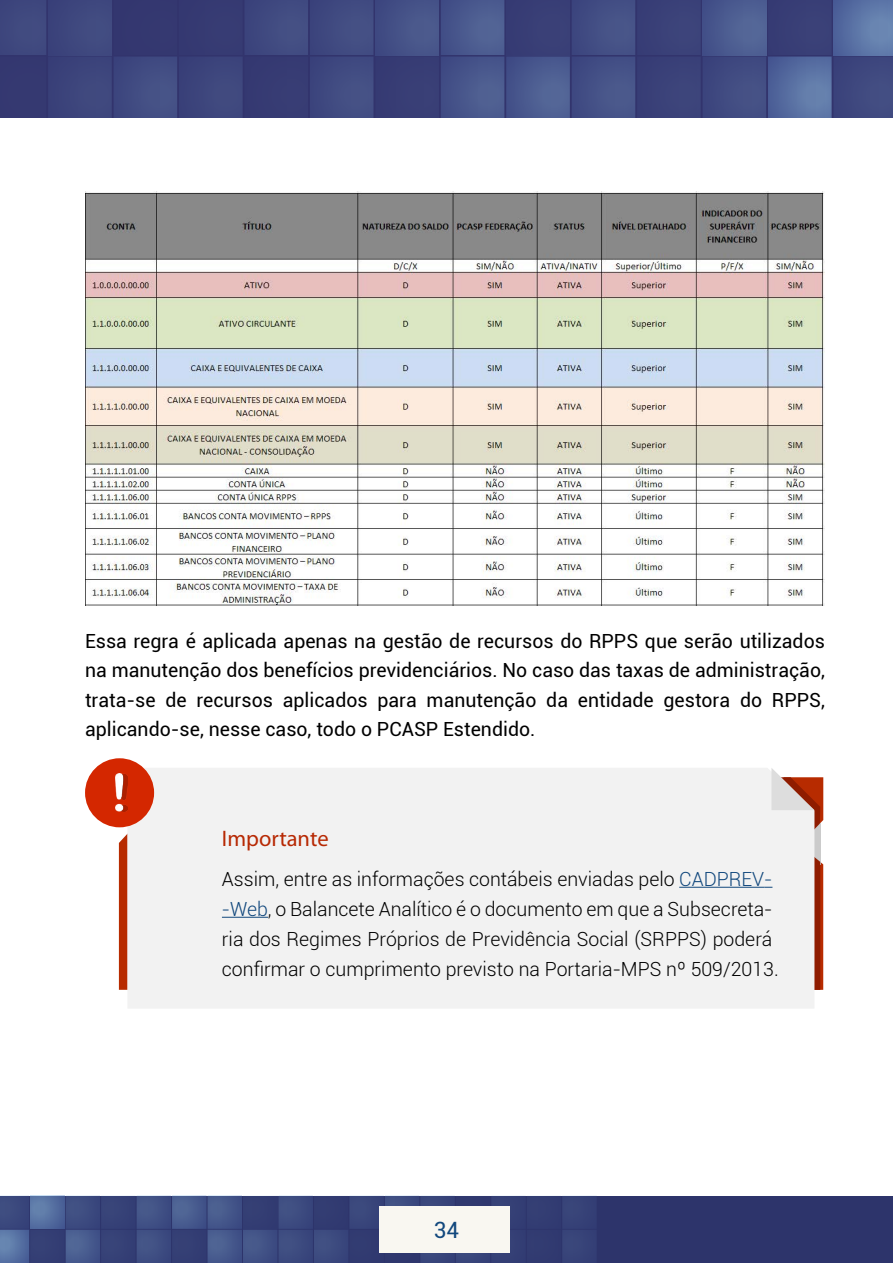
<style>
.page{position:relative;width:893px;height:1263px;background:#fff}
.page>*{position:absolute;margin:0;border:0;box-sizing:border-box;transform-origin:0 0}
.t1{font:22.5px "Myriad Pro";color:#b72904}
.t2{font:22.5px "Roboto";color:#12487d}
.t3{font:19.5px/29.2px "Roboto";color:#000;text-align:justify}
.t4{font:300 19.5px/30px "Roboto";color:#000}
.s1{color:#12487d}
</style>
<div class="page">
<svg style="left:0;top:0;width:893px;height:117px;background:#404a80"></svg>
<div style="left:0;top:1196px;width:893px;height:67px;background:#2d346b"></div>
<svg style="left:0;top:1196px;width:596px;height:67px"></svg>
<div style="left:379px;top:1206px;width:131px;height:47px;background:#f9f7f1"></div>
<img style="left:85px;top:191px;width:740px;height:415px">
<svg style="left:119px;top:834px;width:8px;height:156px"></svg>
<svg style="left:814px;top:829px;width:6px;height:23px"></svg>
<svg style="left:814px;top:852px;width:9px;height:138px"></svg>
<div style="left:127px;top:768px;width:687px;height:240px;background:#f2f2f2"></div>
<svg style="left:771px;top:768px;width:52px;height:61px"></svg>
<div style="left:85px;top:758px;width:69px;height:69px;background:#d42700;border-radius:50%"></div>
<img style="left:115px;top:773px;width:12px;height:39px">
<hr style="left:679px;top:887px;width:85px;height:1px;background:#12487d">
<hr style="left:222px;top:917px;width:46px;height:1px;background:#12487d">
<p class="t3" style="left:85px;top:626px;width:741px">Essa regra é aplicada apenas na gestão de recursos do RPPS que serão utilizados na manutenção dos benefícios previdenciários. No caso das taxas de administração, trata-se de recursos aplicados para manutenção da entidade gestora do RPPS, aplicando-se, nesse caso, todo o PCASP Estendido.</p>
<p class="t1" style="left:222px;top:825px;width:108px">Importante</p>
<p class="t4" style="left:222px;top:863px;width:558px">Assim, entre as informações contábeis enviadas pelo <span class="s1">CADPREV--Web</span>, o Balancete Analítico é o documento em que a Subsecreta&shy;ria dos Regimes Próprios de Previdência Social (SRPPS) poderá confirmar o cumprimento previsto na Portaria-MPS nº 509/2013.</p>
<p class="t2" style="left:434px;top:1214px;width:27px">34</p>
</div>
